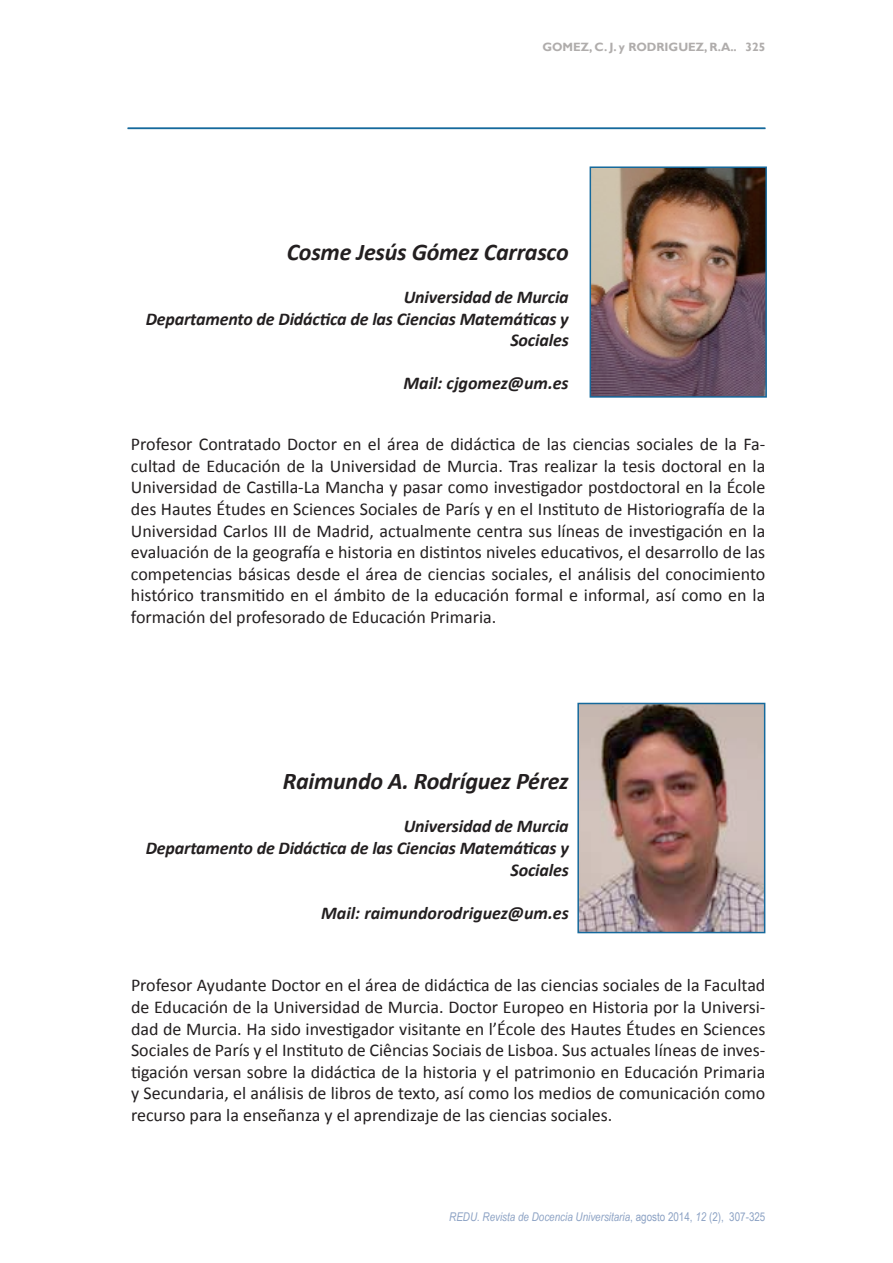
<style>
.page{position:relative;width:893px;height:1263px;background:#fff}
.page>*{position:absolute;margin:0;border:0;box-sizing:border-box;transform-origin:0 0}
.t1{font:italic 700 24px "Calibri";letter-spacing:-.01em;color:#231f20}
.t2{font:18px/21.6px "Calibri";color:#231f20;text-align:justify}
.t3{font:italic 700 18px/21.6px "Calibri";letter-spacing:-.01em;color:#231f20;text-align:right}
.t4{font:italic 12px "Arial Narrow";color:#8ca2c4}
.t5{font:700 12px "Gill Sans";color:#b0adac}
.s1{font-style:normal}
</style>
<div class="page">
<hr style="left:128px;top:128px;width:637px;height:1px;background:#15699c">
<img style="left:589px;top:166px;width:178px;height:232px">
<img style="left:577px;top:702px;width:189px;height:232px">
<p class="t5" style="left:542px;top:40px;width:196px">GÓMEZ, C. J. y RODRÍGUEZ, R.A..</p>
<p class="t5" style="left:745px;top:40px;width:21px">325</p>
<p class="t1" style="left:287px;top:237px;width:283px">Cosme Jesús Gómez Carrasco</p>
<p class="t3" style="left:404px;top:286px;width:167px">Universidad de Murcia</p>
<p class="t3" style="left:146px;top:308px;width:425px">Departamento de Didáctica de las Ciencias Matemáticas y<br>Sociales</p>
<p class="t3" style="left:403px;top:373px;width:167px">Mail: cjgomez@um.es</p>
<p class="t2" style="left:131px;top:433px;width:636px">Profesor Contratado Doctor en el área de didáctica de las ciencias sociales de la Fa&shy;cultad de Educación de la Universidad de Murcia. Tras realizar la tesis doctoral en la Universidad de Castilla-La Mancha y pasar como investigador postdoctoral en la École des Hautes Études en Sciences Sociales de París y en el Instituto de Historiografía de la Universidad Carlos III de Madrid, actualmente centra sus líneas de investigación en la evaluación de la geografía e historia en distintos niveles educativos, el desarrollo de las competencias básicas desde el área de ciencias sociales, el análisis del conocimiento histórico transmitido en el ámbito de la educación formal e informal, así como en la formación del profesorado de Educación Primaria.</p>
<p class="t1" style="left:283px;top:766px;width:287px">Raimundo A. Rodríguez Pérez</p>
<p class="t3" style="left:404px;top:816px;width:167px">Universidad de Murcia</p>
<p class="t3" style="left:146px;top:837px;width:425px">Departamento de Didáctica de las Ciencias Matemáticas y<br>Sociales</p>
<p class="t3" style="left:321px;top:902px;width:249px">Mail: raimundorodriguez@um.es</p>
<p class="t2" style="left:131px;top:974px;width:636px">Profesor Ayudante Doctor en el área de didáctica de las ciencias sociales de la Facultad de Educación de la Universidad de Murcia. Doctor Europeo en Historia por la Universi&shy;dad de Murcia. Ha sido investigador visitante en l’École des Hautes Études en Sciences Sociales de París y el Instituto de Ciências Sociais de Lisboa. Sus actuales líneas de inves&shy;tigación versan sobre la didáctica de la historia y el patrimonio en Educación Primaria y Secundaria, el análisis de libros de texto, así como los medios de comunicación como recurso para la enseñanza y el aprendizaje de las ciencias sociales.</p>
<p class="t4" style="left:449px;top:1208px;width:318px">REDU. Revista de Docencia Universitaria<span class="s1">, agosto 2014,</span> 12 <span class="s1">(2), 307-325</span></p>
</div>
